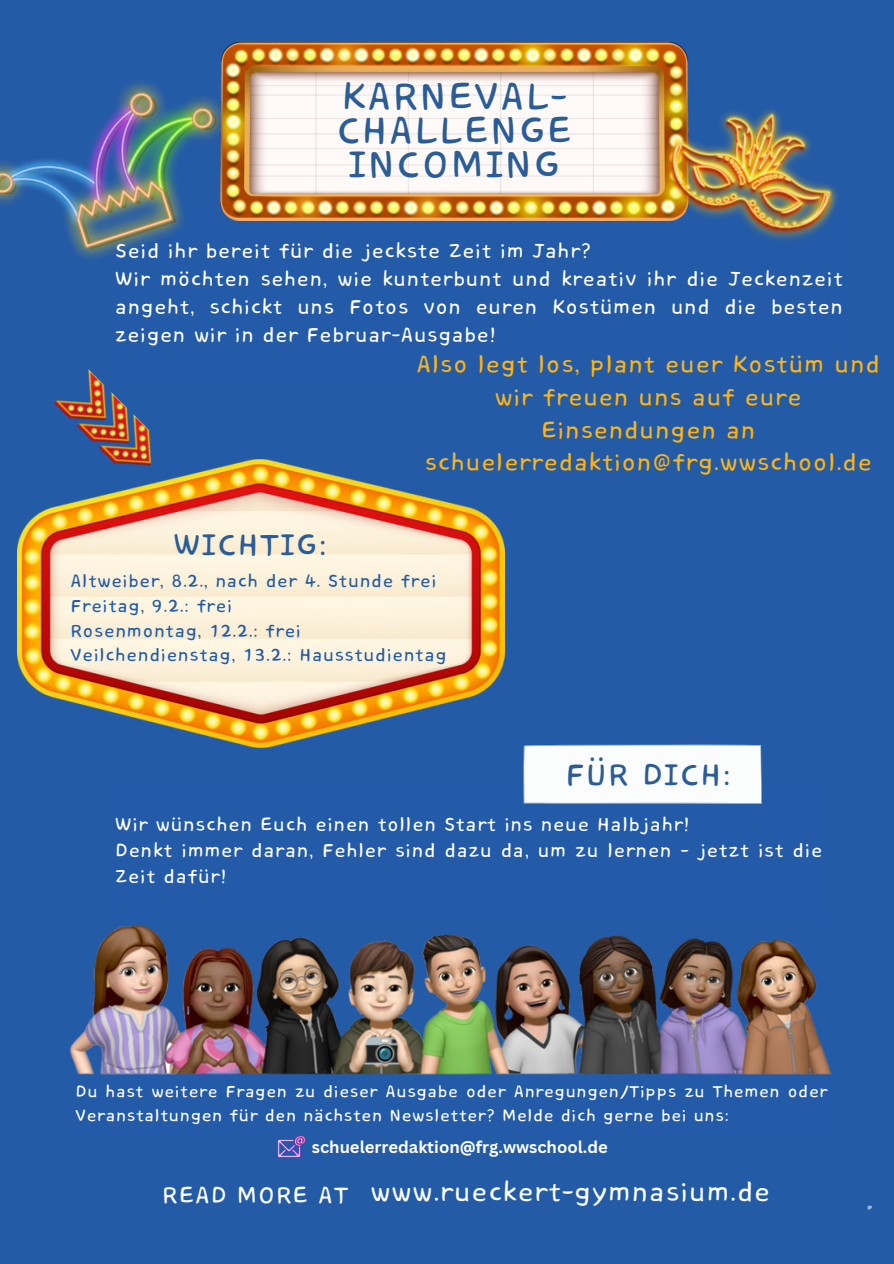
<style>
.page{position:relative;width:894px;height:1264px;background:#fff}
.page>*{position:absolute;margin:0;border:0;box-sizing:border-box;transform-origin:0 0}
.t1{font:48.6px "Core Bandi Face";color:#2a5c97}
.t2{font:39.15px "Core Bandi Face";color:#2a5c97}
.t3{font:33.75px "Core Bandi Face";color:#fbfdfd}
.t4{font:30px/32.7px "Core Bandi Face";color:#fab419;text-align:center}
.t5{font:25.5px/28.2px "Core Bandi Face";color:#fff}
.t6{font:24px/25.8px "Core Bandi Face";color:#fff}
.t7{font:22.5px/24.8px "Core Bandi Face";color:#235ba8}
.t8{font:21px/24.8px "Core Bandi Face";color:#fff}
.t9{font:700 16.5px "Canva Sans";color:#fff}
.s1{font-size:30px}
</style>
<div class="page">
<div style="left:0;top:0;width:893px;height:1263px;background:#245ba7"></div>
<svg style="left:867px;top:1205px;width:5px;height:5px"></svg>
<img style="left:277px;top:1135px;width:28px;height:22px">
<img style="left:70px;top:925px;width:762px;height:150px">
<div style="left:523px;top:744px;width:238px;height:59px;background:#fbfdfd"></div>
<img style="left:0;top:82px;width:264px;height:176px">
<img style="left:220px;top:42px;width:468px;height:178px">
<img style="left:644px;top:76px;width:193px;height:164px">
<img style="left:54px;top:369px;width:98px;height:90px">
<img style="left:17px;top:459px;width:487px;height:288px">
<h1 class="t1" style="left:341px;top:72px;width:228px">KARNEVAL-</h1>
<h1 class="t1" style="left:336px;top:105px;width:238px">CHALLENGE</h1>
<h1 class="t1" style="left:348px;top:139px;width:215px">INCOMING</h1>
<p class="t5" style="left:115px;top:237px;width:729px">Seid ihr bereit für die jeckste Zeit im Jahr?<br>Wir möchten sehen, wie kunterbunt und kreativ ihr die Jeckenzeit angeht, schickt uns Fotos von euren Kostümen und die besten zeigen wir in der Februar-Ausgabe!</p>
<h2 class="t2" style="left:173px;top:525px;width:156px">WICHTIG:</h2>
<p class="t4" style="left:416px;top:349px;width:465px">Also legt los, plant euer Kostüm und wir freuen uns auf eure<br>Einsendungen an schuelerredaktion@frg.wwschool.de</p>
<p class="t7" style="left:71px;top:569px;width:378px">Altweiber, 8.2., nach der 4. Stunde frei<br>Freitag, 9.2.: frei<br>Rosenmontag, 12.2.: frei<br>Veilchendienstag, 13.2.: Hausstudientag</p>
<h2 class="t2" style="left:565px;top:754px;width:168px">FÜR DICH:</h2>
<p class="t6" style="left:115px;top:812px;width:709px">Wir wünschen Euch einen tollen Start ins neue Halbjahr!<br>Denkt immer daran, Fehler sind dazu da, um zu lernen - jetzt ist die<br>Zeit dafür!</p>
<p class="t8" style="left:76px;top:1079px;width:753px">Du hast weitere Fragen zu dieser Ausgabe oder Anregungen/Tipps zu Themen oder<br>Veranstaltungen für den nächsten Newsletter? Melde dich gerne bei uns:</p>
<p class="t9" style="left:312px;top:1137px;width:297px">schuelerredaktion@frg.wwschool.de</p>
<h3 class="t3" style="left:162px;top:1174px;width:610px"><span class="s1">READ MORE AT</span> www.rueckert-gymnasium.de</h3>
</div>
